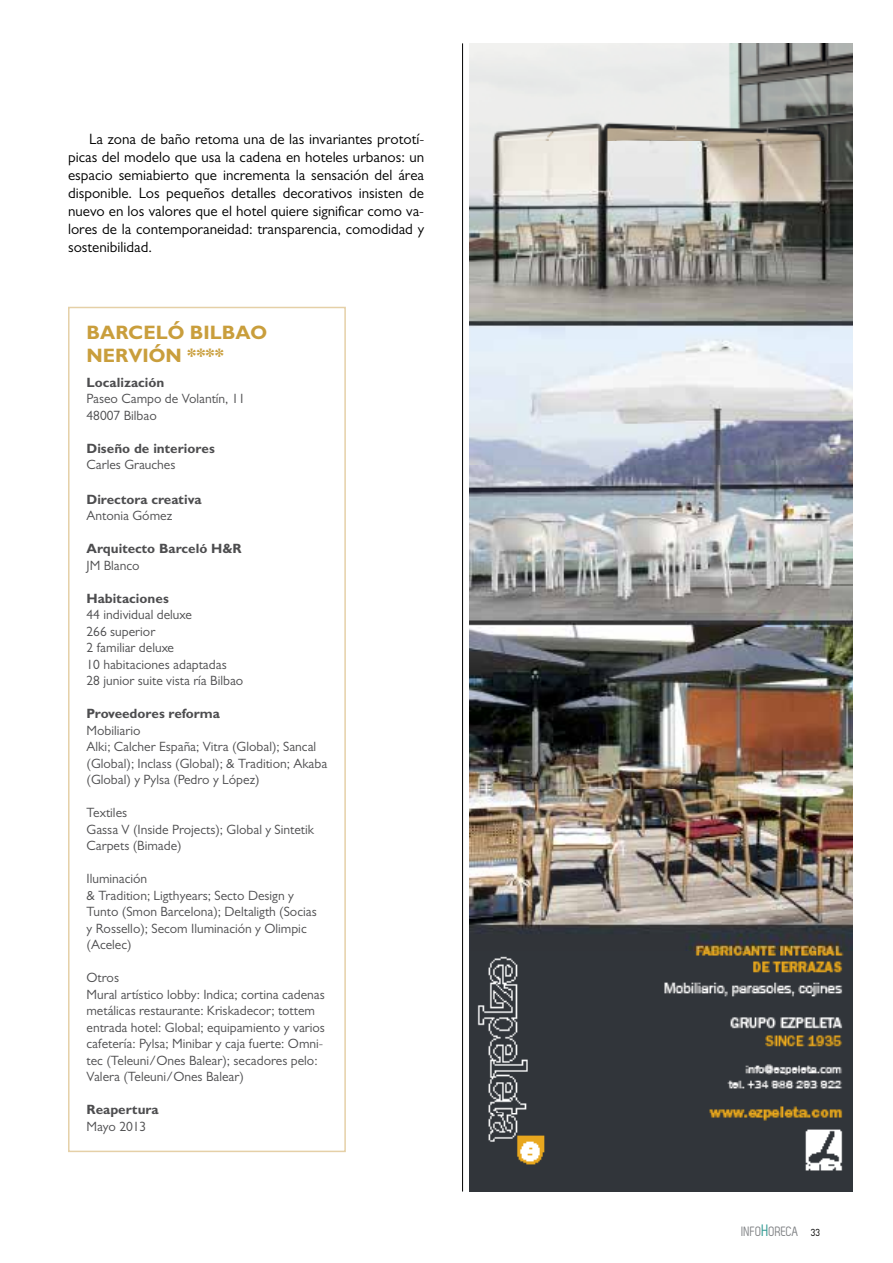
<style>
.page{position:relative;width:893px;height:1263px;background:#fff}
.page>*{position:absolute;margin:0;border:0;box-sizing:border-box;transform-origin:0 0}
.t1{font:700 19.5px/23.4px "Gill Sans MT Pro";color:#c99e3c}
.t2{font:15px/18px "Gill Sans MT Pro";color:#000;text-align:justify}
.t3{font:13.5px/16.5px "Gill Sans MT Pro";color:#4d4d4f}
.t4{font:700 13.5px "Gill Sans MT Pro";color:#4d4d4f}
.t5{font:13.5px "Zag";color:#808285}
.s1{font-size:16.5px;color:#379d96}
.s2{font-size:10.5px;color:#000}
</style>
<div class="page">
<div style="left:68px;top:307px;width:278px;height:845px;border:2px solid #e5d0a7"></div>
<hr style="left:462px;top:43px;width:1px;height:1148px;background:#000">
<img style="left:470px;top:43px;width:383px;height:1148px">
<p class="t2" style="left:68px;top:130px;width:358px;text-indent:21px">La zona de baño retoma una de las invariantes prototí&shy;picas del modelo que usa la cadena en hoteles urbanos: un espacio semiabierto que incrementa la sensación del área disponible. Los pequeños detalles decorativos insisten de nuevo en los valores que el hotel quiere significar como va&shy;lores de la contemporaneidad: transparencia, comodidad y sostenibilidad.</p>
<h1 class="t1" style="left:87px;top:320px;width:182px">Barceló Bilbao<br>Nervión ****</h1>
<p class="t4" style="left:87px;top:374px;width:79px">Localización</p>
<p class="t3" style="left:87px;top:391px;width:160px">Paseo Campo de Volantín, 11<br>48007 Bilbao</p>
<p class="t4" style="left:87px;top:440px;width:130px">Diseño de interiores</p>
<p class="t3" style="left:87px;top:456px;width:90px">Carles Grauches</p>
<p class="t4" style="left:87px;top:491px;width:117px">Directora creativa</p>
<p class="t3" style="left:87px;top:507px;width:87px">Antonia Gómez</p>
<p class="t4" style="left:87px;top:540px;width:156px">Arquitecto Barceló H&amp;R</p>
<p class="t3" style="left:87px;top:557px;width:54px">JM Blanco</p>
<p class="t4" style="left:87px;top:590px;width:84px">Habitaciones</p>
<p class="t3" style="left:87px;top:606px;width:158px">44 individual deluxe<br>266 superior<br>2 familiar deluxe<br>10 habitaciones adaptadas<br>28 junior suite vista ría Bilbao</p>
<p class="t4" style="left:87px;top:705px;width:135px">Proveedores reforma</p>
<p class="t3" style="left:87px;top:722px;width:242px">Mobiliario<br>Alki; Calcher España; Vitra (Global); Sancal (Global); Inclass (Global); &amp; Tradition; Akaba (Global) y Pylsa (Pedro y López)</p>
<p class="t3" style="left:87px;top:804px;width:229px">Textiles<br>Gassa V (Inside Projects); Global y Sintetik<br>Carpets (Bimade)</p>
<p class="t3" style="left:87px;top:870px;width:232px">Iluminación<br>&amp; Tradition; Ligthyears; Secto Design y<br>Tunto (Smon Barcelona); Deltaligth (Socias y Rossello); Secom Iluminación y Olimpic (Acelec)</p>
<p class="t3" style="left:87px;top:969px;width:240px">Otros<br>Mural artístico lobby: Indica; cortina cadenas metálicas restaurante: Kriskadecor; tottem entrada hotel: Global; equipamiento y varios cafetería: Pylsa; Minibar y caja fuerte: Omni&shy;tec (Teleuni/Ones Balear); secadores pelo:<br>Valera (Teleuni/Ones Balear)</p>
<p class="t4" style="left:87px;top:1101px;width:74px">Reapertura</p>
<p class="t3" style="left:87px;top:1118px;width:61px">Mayo 2013</p>
<p class="t5" style="left:742px;top:1224px;width:81px">INFO<span class="s1">H</span>ORECA <span class="s2">33</span></p>
</div>
